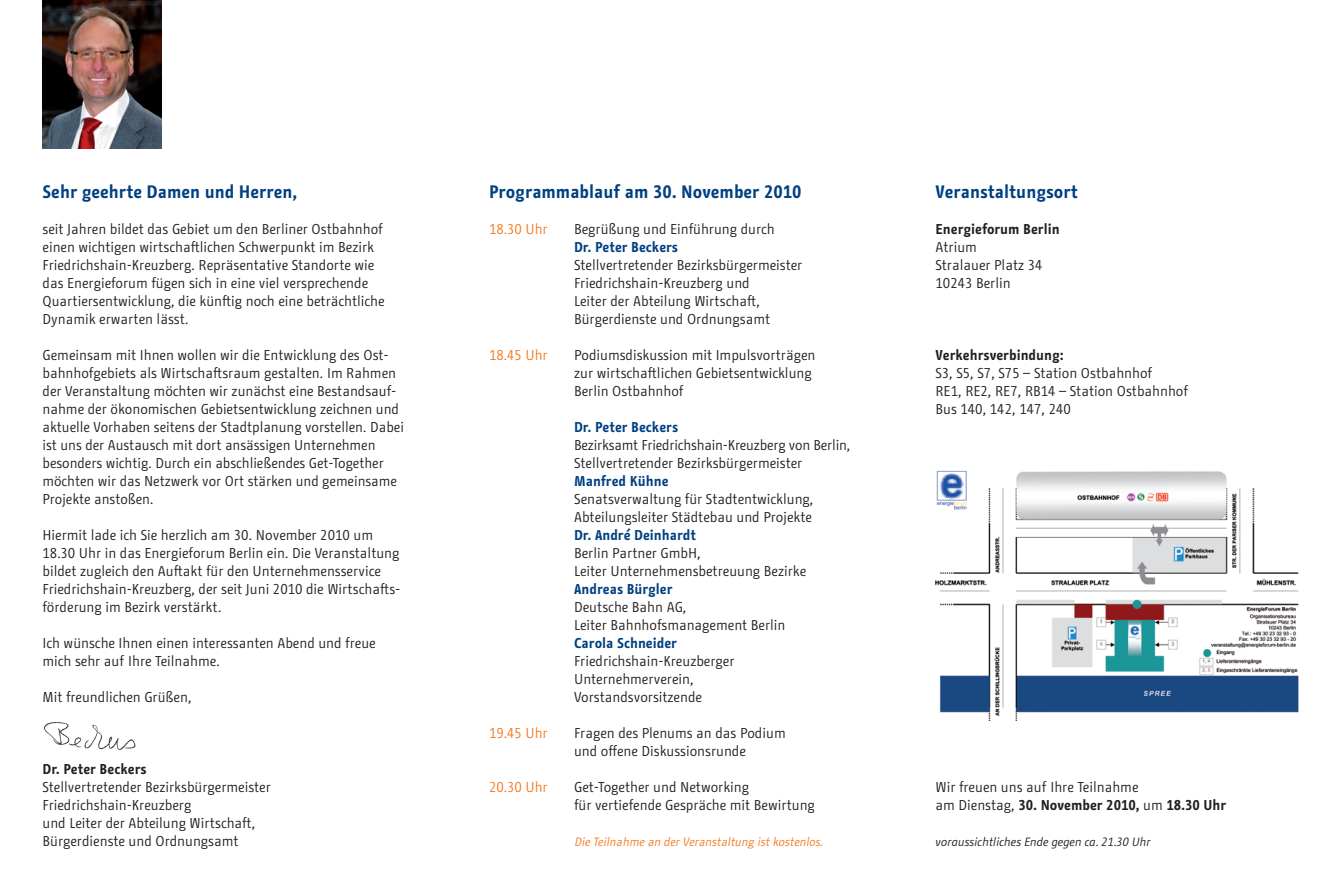
<style>
.page{position:relative;width:1331px;height:893px;background:#fff}
.page>*{position:absolute;margin:0;border:0;box-sizing:border-box;transform-origin:0 0}
.t1{font:700 18px "BMF Change Sans Cond Int";color:#014081}
.t2{font:14.25px/18px "BMF Change Sans Cond Int";color:#231f20}
.t3{font:700 14.25px "BMF Change Sans Cond Int";color:#014081}
.t4{font:700 14.25px "BMF Change Sans Cond Int";color:#231f20}
.t5{font:14.25px "BMF Change Sans Cond Int";color:#f47921}
.t6{font:italic 12px "BMF Change Sans Cond Int";color:#f47921}
.t7{font:italic 12px "BMF Change Sans Cond Int";color:#231f20}
.s1{font-weight:700}
</style>
<div class="page">
<img style="left:43px;top:0;width:119px;height:149px">
<img style="left:44px;top:722px;width:92px;height:29px">
<img style="left:935px;top:470px;width:364px;height:250px">
<p class="t1" style="left:43px;top:179px;width:256px">Sehr geehrte Damen und Herren,</p>
<p class="t2" style="left:43px;top:220px;width:344px">seit Jahren bildet das Gebiet um den Berliner Ostbahnhof einen wichtigen wirtschaftlichen Schwerpunkt im Bezirk Friedrichshain-Kreuzberg. Repräsentative Standorte wie das Energieforum fügen sich in eine viel versprechende Quartiersentwicklung, die künftig noch eine beträchtliche Dynamik erwarten lässt.</p>
<p class="t2" style="left:43px;top:346px;width:363px">Gemeinsam mit Ihnen wollen wir die Entwicklung des Ost&shy;bahnhofgebiets als Wirtschaftsraum gestalten. Im Rahmen der Veranstaltung möchten wir zunächst eine Bestandsauf&shy;nahme der ökonomischen Gebietsentwicklung zeichnen und aktuelle Vorhaben seitens der Stadtplanung vorstellen. Dabei ist uns der Austausch mit dort ansässigen Unternehmen besonders wichtig. Durch ein abschließendes Get-Together möchten wir das Netzwerk vor Ort stärken und gemeinsame Projekte anstoßen.</p>
<p class="t2" style="left:43px;top:526px;width:359px">Hiermit lade ich Sie herzlich am 30. November 2010 um 18.30 Uhr in das Energieforum Berlin ein. Die Veranstaltung bildet zugleich den Auftakt für den Unternehmensservice Friedrichshain-Kreuzberg, der seit Juni 2010 die Wirtschafts&shy;förderung im Bezirk verstärkt.</p>
<p class="t2" style="left:43px;top:634px;width:335px">Ich wünsche Ihnen einen interessanten Abend und freue mich sehr auf Ihre Teilnahme.</p>
<p class="t2" style="left:43px;top:688px;width:150px">Mit freundlichen Grüßen,</p>
<p class="t4" style="left:43px;top:759px;width:106px">Dr. Peter Beckers</p>
<p class="t2" style="left:43px;top:778px;width:230px">Stellvertretender Bezirksbürgermeister Friedrichshain-Kreuzberg<br>und Leiter der Abteilung Wirtschaft, Bürgerdienste und Ordnungsamt</p>
<p class="t1" style="left:489px;top:179px;width:314px">Programmablauf am 30. November 2010</p>
<p class="t5" style="left:489px;top:220px;width:60px">18.30 Uhr</p>
<p class="t2" style="left:574px;top:220px;width:202px">Begrüßung und Einführung durch</p>
<p class="t3" style="left:574px;top:237px;width:106px">Dr. Peter Beckers</p>
<p class="t2" style="left:574px;top:256px;width:230px">Stellvertretender Bezirksbürgermeister Friedrichshain-Kreuzberg und<br>Leiter der Abteilung Wirtschaft, Bürgerdienste und Ordnungsamt</p>
<p class="t5" style="left:489px;top:346px;width:60px">18.45 Uhr</p>
<p class="t2" style="left:574px;top:346px;width:243px">Podiumsdiskussion mit Impulsvorträgen zur wirtschaftlichen Gebietsentwicklung<br>Berlin Ostbahnhof</p>
<p class="t3" style="left:574px;top:417px;width:106px">Dr. Peter Beckers</p>
<p class="t2" style="left:574px;top:436px;width:277px">Bezirksamt Friedrichshain-Kreuzberg von Berlin,<br>Stellvertretender Bezirksbürgermeister</p>
<p class="t3" style="left:574px;top:471px;width:96px">Manfred Kühne</p>
<p class="t2" style="left:574px;top:490px;width:241px">Senatsverwaltung für Stadtentwicklung,<br>Abteilungsleiter Städtebau und Projekte</p>
<p class="t3" style="left:574px;top:525px;width:124px">Dr. André Deinhardt</p>
<p class="t2" style="left:574px;top:544px;width:234px">Berlin Partner GmbH,<br>Leiter Unternehmensbetreuung Bezirke</p>
<p class="t3" style="left:574px;top:579px;width:100px">Andreas Bürgler</p>
<p class="t2" style="left:574px;top:598px;width:213px">Deutsche Bahn AG,<br>Leiter Bahnhofsmanagement Berlin</p>
<p class="t3" style="left:574px;top:633px;width:105px">Carola Schneider</p>
<p class="t2" style="left:574px;top:652px;width:162px">Friedrichshain-Kreuzberger<br>Unternehmerverein,<br>Vorstandsvorsitzende</p>
<p class="t5" style="left:489px;top:724px;width:60px">19.45 Uhr</p>
<p class="t2" style="left:574px;top:724px;width:213px">Fragen des Plenums an das Podium und offene Diskussionsrunde</p>
<p class="t5" style="left:489px;top:778px;width:60px">20.30 Uhr</p>
<p class="t2" style="left:574px;top:778px;width:242px">Get-Together und Networking<br>für vertiefende Gespräche mit Bewirtung</p>
<p class="t6" style="left:574px;top:834px;width:253px">Die Teilnahme an derVeranstaltung istkostenlos.</p>
<p class="t1" style="left:935px;top:179px;width:144px">Veranstaltungsort</p>
<p class="t4" style="left:935px;top:219px;width:126px">Energieforum Berlin</p>
<p class="t2" style="left:935px;top:238px;width:109px">Atrium<br>Stralauer Platz 34<br>10243 Berlin</p>
<p class="t4" style="left:935px;top:345px;width:130px">Verkehrsverbindung:</p>
<p class="t2" style="left:935px;top:364px;width:254px">S3, S5, S7, S75 – Station Ostbahnhof<br>RE1, RE2, RE7, RB14 – Station Ostbahnhof<br>Bus 140, 142, 147, 240</p>
<p class="t2" style="left:935px;top:778px;width:292px">Wir freuen uns auf Ihre Teilnahme<br>am Dienstag, <span class="s1">30. November 2010,</span> um <span class="s1">18.30 Uhr</span></p>
<p class="t7" style="left:935px;top:834px;width:217px">voraussichtliches Ende gegen ca. 21.30 Uhr</p>
</div>
